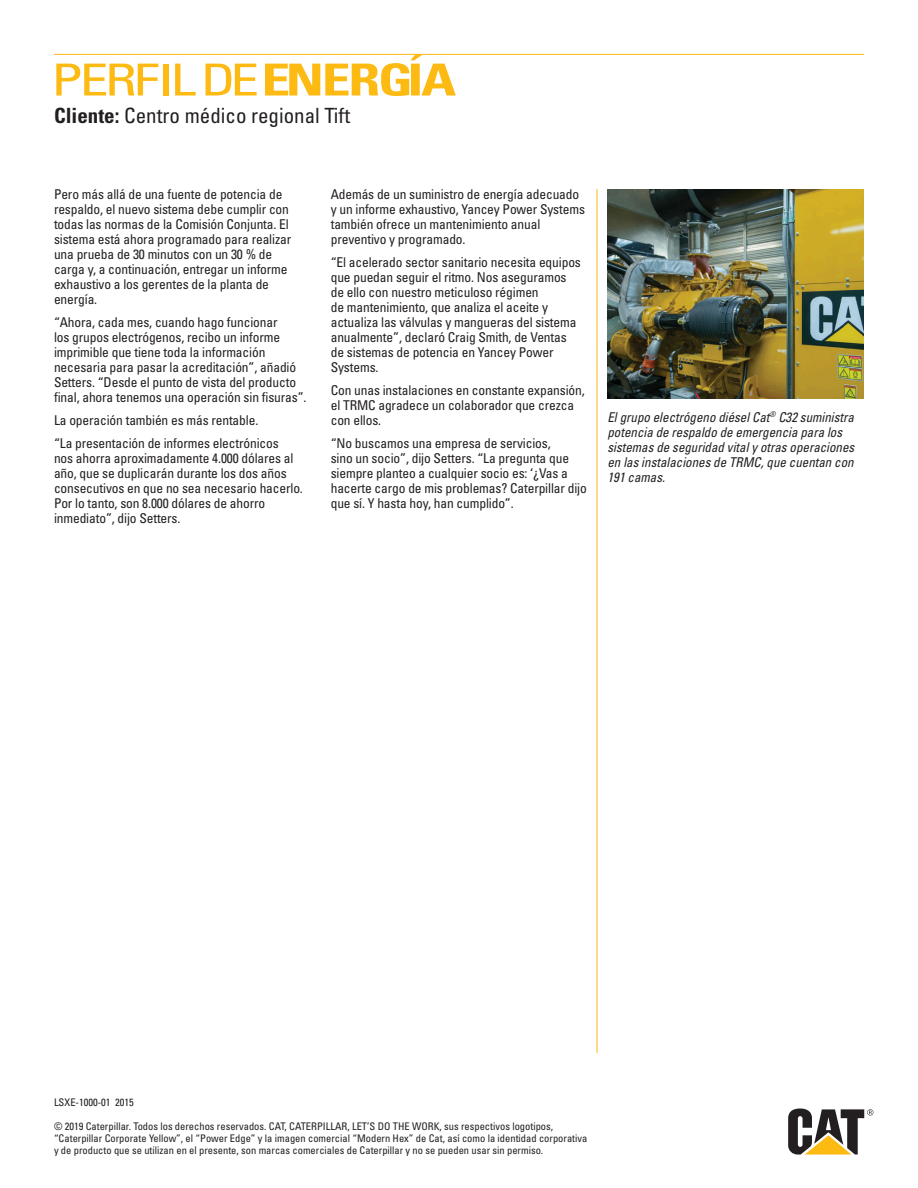
<style>
.page{position:relative;width:918px;height:1188px;background:#fff}
.page>*{position:absolute;margin:0;border:0;box-sizing:border-box;transform-origin:0 0}
.t1{font:condensed 44.1px "Univers LT Std";letter-spacing:-.06em;color:#fcba13;scale:1.3 1}
.Subhead{font:condensed 21px "Univers LT Std";color:#231f20}
.Body_Copy{font:condensed 13.5px/15px "Univers LT Std";letter-spacing:-.01em;color:#231f20}
.Body_Copy-2{font:italic condensed 13.5px/15px "Univers LT Std";color:#231f20;scale:.96 1}
.t2{font:condensed 10.5px/12px "Univers LT Std";color:#231f20}
.s1{font-weight:700}
</style>
<div class="page">
<svg style="left:788px;top:1108px;width:85px;height:47px"></svg>
<img style="left:608px;top:189px;width:256px;height:209px">
<hr style="left:597px;top:189px;width:1px;height:864px;background:#fcba13">
<hr style="left:54px;top:54px;width:810px;height:1px;background:#fcba13">
<p class="t1" style="left:51px;top:52px;width:313px">PERFILDE <span class="s1">ENERGÍA</span></p>
<p class="Subhead" style="left:54px;top:102px;width:298px"><span class="s1">Cliente:</span> Centro médico regional Tift</p>
<p class="Body_Copy" style="left:54px;top:186px;width:239px">Pero más allá de una fuente de potencia de respaldo, el nuevo sistema debe cumplir con todas las normas de la Comisión Conjunta. El sistema está ahora programado para realizar una prueba de 30 minutos con un 30 % de carga y, a continuación, entregar un informe exhaustivo a los gerentes de la planta de energía.</p>
<p class="Body_Copy" style="left:54px;top:314px;width:254px">“Ahora, cada mes, cuando hago funcionar<br>los grupos electrógenos, recibo un informe imprimible que tiene toda la información necesaria para pasar la acreditación”, añadió Setters. “Desde el punto de vista del producto final, ahora tenemos una operación sin fisuras”.</p>
<p class="Body_Copy" style="left:54px;top:412px;width:206px">La operación también es más rentable.</p>
<p class="Body_Copy" style="left:54px;top:436px;width:250px">“La presentación de informes electrónicos<br>nos ahorra aproximadamente 4.000 dólares al año, que se duplicarán durante los dos años consecutivos en que no sea necesario hacerlo.<br>Por lo tanto, son 8.000 dólares de ahorro inmediato”, dijo Setters.</p>
<p class="Body_Copy" style="left:331px;top:186px;width:256px">Además de un suministro de energía adecuado y un informe exhaustivo, Yancey Power Systems también ofrece un mantenimiento anual preventivo y programado.</p>
<p class="Body_Copy" style="left:331px;top:254px;width:252px">“El acelerado sector sanitario necesita equipos que puedan seguir el ritmo. Nos aseguramos de ello con nuestro meticuloso régimen<br>de mantenimiento, que analiza el aceite y actualiza las válvulas y mangueras del sistema anualmente”, declaró Craig Smith, de Ventas de sistemas de potencia en Yancey Power Systems.</p>
<p class="Body_Copy" style="left:331px;top:382px;width:256px">Con unas instalaciones en constante expansión, el TRMC agradece un colaborador que crezca con ellos.</p>
<p class="Body_Copy" style="left:331px;top:436px;width:258px">“No buscamos una empresa de servicios,<br>sino un socio”, dijo Setters. “La pregunta que siempre planteo a cualquier socio es: ‘¿Vas a hacerte cargo de mis problemas? Caterpillar dijo que sí. Y hasta hoy, han cumplido”.</p>
<p class="Body_Copy-2" style="left:608px;top:409px;width:259px">El grupo electrógeno diésel Cat<sup>®</sup> C32 suministra potencia de respaldo de emergencia para los sistemas de seguridad vital y otras operaciones en las instalaciones de TRMC, que cuentan con 191 camas.</p>
<p class="t2" style="left:54px;top:1096px;width:81px">LSXE-1000-01 2015</p>
<p class="t2" style="left:54px;top:1120px;width:535px">© 2019 Caterpillar. Todos los derechos reservados. CAT, CATERPILLAR, LET’S DO THE WORK, sus respectivos logotipos, “Caterpillar Corporate Yellow”, el “Power Edge” y la imagen comercial “Modern Hex” de Cat, así como la identidad corporativa y de producto que se utilizan en el presente, son marcas comerciales de Caterpillar y no se pueden usar sin permiso.</p>
</div>
